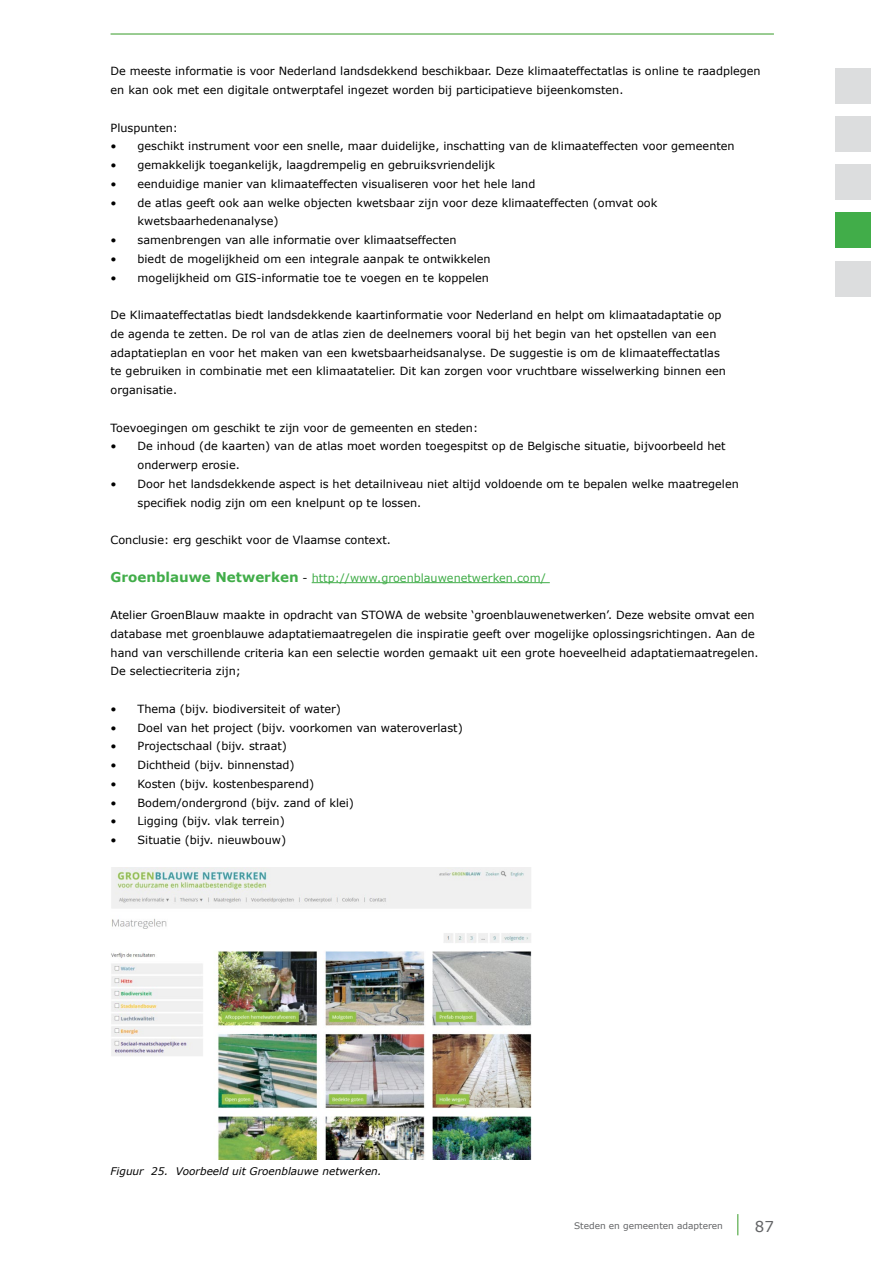
<style>
.page{position:relative;width:893px;height:1263px;background:#fff}
.page>*{position:absolute;margin:0;border:0;box-sizing:border-box;transform-origin:0 0}
.t1{font:15px "Verdana";color:#636466}
.t2{font:11.25px/18.8px "Verdana";color:#000}
.t3{font:11.25px "Verdana";color:#41ad49}
.t4{font:italic 10.5px "Verdana";color:#000}
.t5{font:9px "Verdana";color:#636466}
.s1{font-weight:700;font-size:13.5px}
.s2{color:#000}
</style>
<div class="page">
<hr style="left:312px;top:582px;width:238px;height:1px;background:#41ad49">
<img style="left:111px;top:868px;width:421px;height:292px">
<hr style="left:111px;top:33px;width:663px;height:2px;background:#79bc6f">
<svg style="left:737px;top:1214px;width:1px;height:21px"></svg>
<div style="left:835px;top:68px;width:35px;height:35px;background:#dcddde"></div>
<div style="left:835px;top:116px;width:35px;height:35px;background:#dcddde"></div>
<div style="left:835px;top:164px;width:35px;height:35px;background:#dcddde"></div>
<div style="left:835px;top:213px;width:35px;height:35px;background:#41ad49"></div>
<div style="left:835px;top:262px;width:35px;height:35px;background:#dcddde"></div>
<p class="t2" style="left:111px;top:62px;width:652px">De meeste informatie is voor Nederland landsdekkend beschikbaar. Deze klimaateffectatlas is online te raadplegen en kan ook met een digitale ontwerptafel ingezet worden bij participatieve bijeenkomsten.</p>
<p class="t2" style="left:111px;top:118px;width:69px">Pluspunten:</p>
<p class="t2" style="left:111px;top:137px;width:626px">• geschikt instrument voor een snelle, maar duidelijke, inschatting van de klimaateffecten voor gemeenten</p>
<p class="t2" style="left:111px;top:156px;width:386px">• gemakkelijk toegankelijk, laagdrempelig en gebruiksvriendelijk</p>
<p class="t2" style="left:111px;top:174px;width:426px">• eenduidige manier van klimaateffecten visualiseren voor het hele land</p>
<p class="t2" style="left:138px;top:193px;width:521px;text-indent:-27px">• de atlas geeft ook aan welke objecten kwetsbaar zijn voor deze klimaateffecten (omvat ook kwetsbaarhedenanalyse)</p>
<p class="t2" style="left:111px;top:231px;width:348px">• samenbrengen van alle informatie over klimaatseffecten</p>
<p class="t2" style="left:111px;top:249px;width:382px">• biedt de mogelijkheid om een integrale aanpak te ontwikkelen</p>
<p class="t2" style="left:111px;top:268px;width:380px">• mogelijkheid om GIS-informatie toe te voegen en te koppelen</p>
<p class="t2" style="left:111px;top:306px;width:617px">De Klimaateffectatlas biedt landsdekkende kaartinformatie voor Nederland en helpt om klimaatadaptatie op de agenda te zetten. De rol van de atlas zien de deelnemers vooral bij het begin van het opstellen van een adaptatieplan en voor het maken van een kwetsbaarheidsanalyse. De suggestie is om de klimaateffectatlas te gebruiken in combinatie met een klimaatatelier. Dit kan zorgen voor vruchtbare wisselwerking binnen een organisatie.</p>
<p class="t2" style="left:111px;top:418px;width:369px">Toevoegingen om geschikt te zijn voor de gemeenten en steden:</p>
<p class="t2" style="left:138px;top:437px;width:590px;text-indent:-27px">• De inhoud (de kaarten) van de atlas moet worden toegespitst op de Belgische situatie, bijvoorbeeld het onderwerp erosie.</p>
<p class="t2" style="left:138px;top:474px;width:603px;text-indent:-27px">• Door het landsdekkende aspect is het detailniveau niet altijd voldoende om te bepalen welke maatregelen specifiek nodig zijn om een knelpunt op te lossen.</p>
<p class="t2" style="left:111px;top:531px;width:282px">Conclusie: erg geschikt voor de Vlaamse context.</p>
<p class="t3" style="left:111px;top:570px;width:437px"><span class="s1">Groenblauwe Netwerken</span> <span class="s2">-</span> http://www.groenblauwenetwerken.com/</p>
<p class="t2" style="left:111px;top:606px;width:650px">Atelier GroenBlauw maakte in opdracht van STOWA de website ‘groenblauwenetwerken’. Deze website omvat een database met groenblauwe adaptatiemaatregelen die inspiratie geeft over mogelijke oplossingsrichtingen. Aan de hand van verschillende criteria kan een selectie worden gemaakt uit een grote hoeveelheid adaptatiemaatregelen.<br>De selectiecriteria zijn;</p>
<p class="t2" style="left:111px;top:699px;width:232px">• Thema (bijv. biodiversiteit of water)</p>
<p class="t2" style="left:111px;top:718px;width:354px">• Doel van het project (bijv. voorkomen van wateroverlast)</p>
<p class="t2" style="left:111px;top:737px;width:178px">• Projectschaal (bijv. straat)</p>
<p class="t2" style="left:111px;top:756px;width:186px">• Dichtheid (bijv. binnenstad)</p>
<p class="t2" style="left:111px;top:774px;width:205px">• Kosten (bijv. kostenbesparend)</p>
<p class="t2" style="left:111px;top:793px;width:245px">• Bodem/ondergrond (bijv. zand of klei)</p>
<p class="t2" style="left:111px;top:812px;width:176px">• Ligging (bijv. vlak terrein)</p>
<p class="t2" style="left:111px;top:831px;width:177px">• Situatie (bijv. nieuwbouw)</p>
<p class="t4" style="left:111px;top:1164px;width:273px">Figuur 25. Voorbeeld uit Groenblauwe netwerken.</p>
<p class="t5" style="left:574px;top:1220px;width:150px">Steden en gemeenten adapteren</p>
<h1 class="t1" style="left:755px;top:1216px;width:21px">87</h1>
</div>
